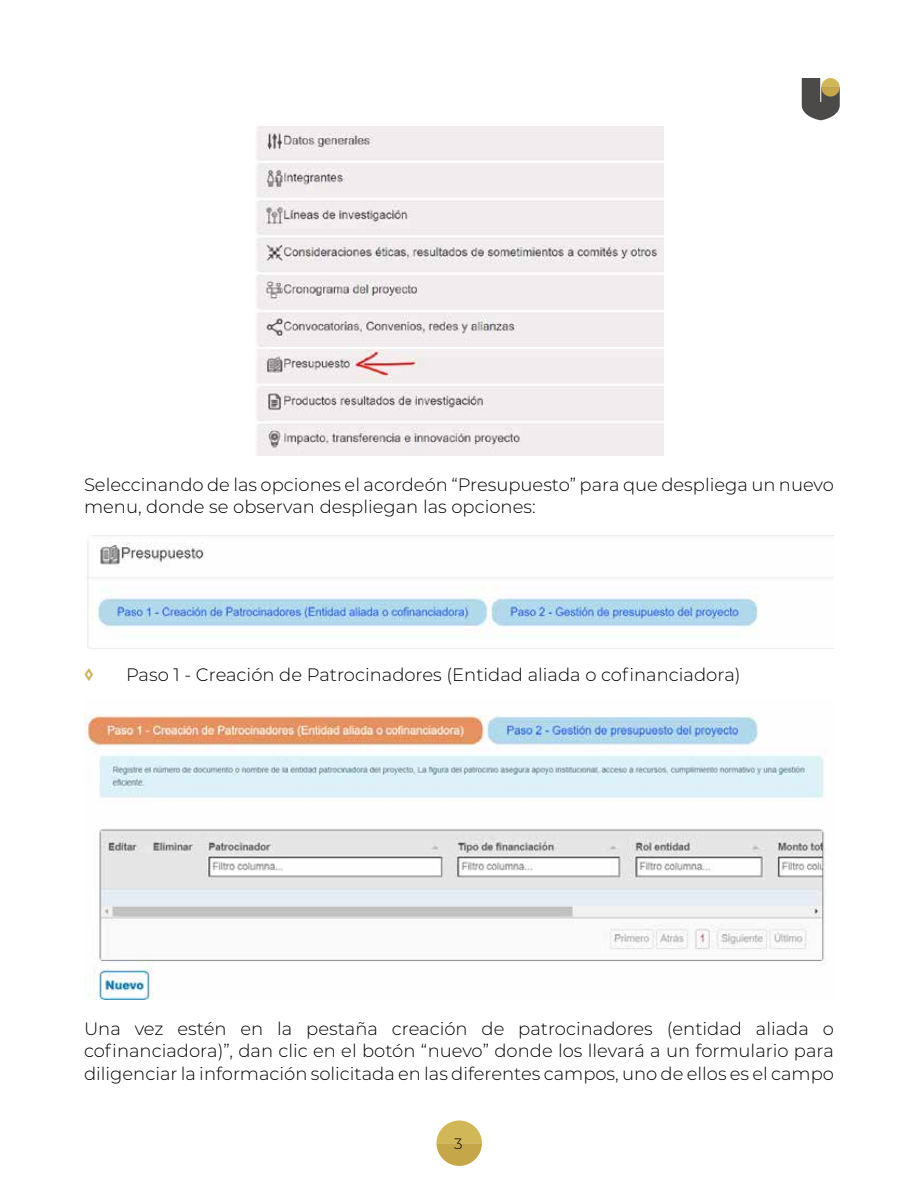
<style>
.page{position:relative;width:918px;height:1188px;background:#fff}
.page>*{position:absolute;margin:0;border:0;box-sizing:border-box;transform-origin:0 0}
.t1{font:800 19.5px "Montserrat";color:#ccb258}
.t2{font:300 18px/22.5px "Montserrat";color:#000}
.t3{font:300 15px "Montserrat";color:#000}
</style>
<div class="page">
<svg style="left:436px;top:1121px;width:46px;height:45px"></svg>
<svg style="left:802px;top:78px;width:38px;height:42px;background:#777261"></svg>
<img style="left:256px;top:126px;width:408px;height:330px">
<img style="left:87px;top:535px;width:747px;height:113px">
<img style="left:84px;top:715px;width:742px;height:285px">
<p class="t2" style="left:84px;top:473px;width:752px">Seleccinando de las opciones el acordeón “Presupuesto” para que despliega un nuevo menu, donde se observan despliegan las opciones:</p>
<p class="t1" style="left:84px;top:660px;width:11px">◊</p>
<p class="t2" style="left:126px;top:663px;width:616px">Paso 1 - Creación de Patrocinadores (Entidad aliada o cofinanciadora)</p>
<p class="t2" style="left:84px;top:1017px;width:752px;text-align:justify">Una vez estén en la pestaña creación de patrocinadores (entidad aliada o cofinanciadora)”, dan clic en el botón “nuevo” donde los llevará a un formulario para diligenciar la información solicitada en las diferentes campos, uno de ellos es el campo</p>
<p class="t3" style="left:454px;top:1133px;width:10px">3</p>
</div>
